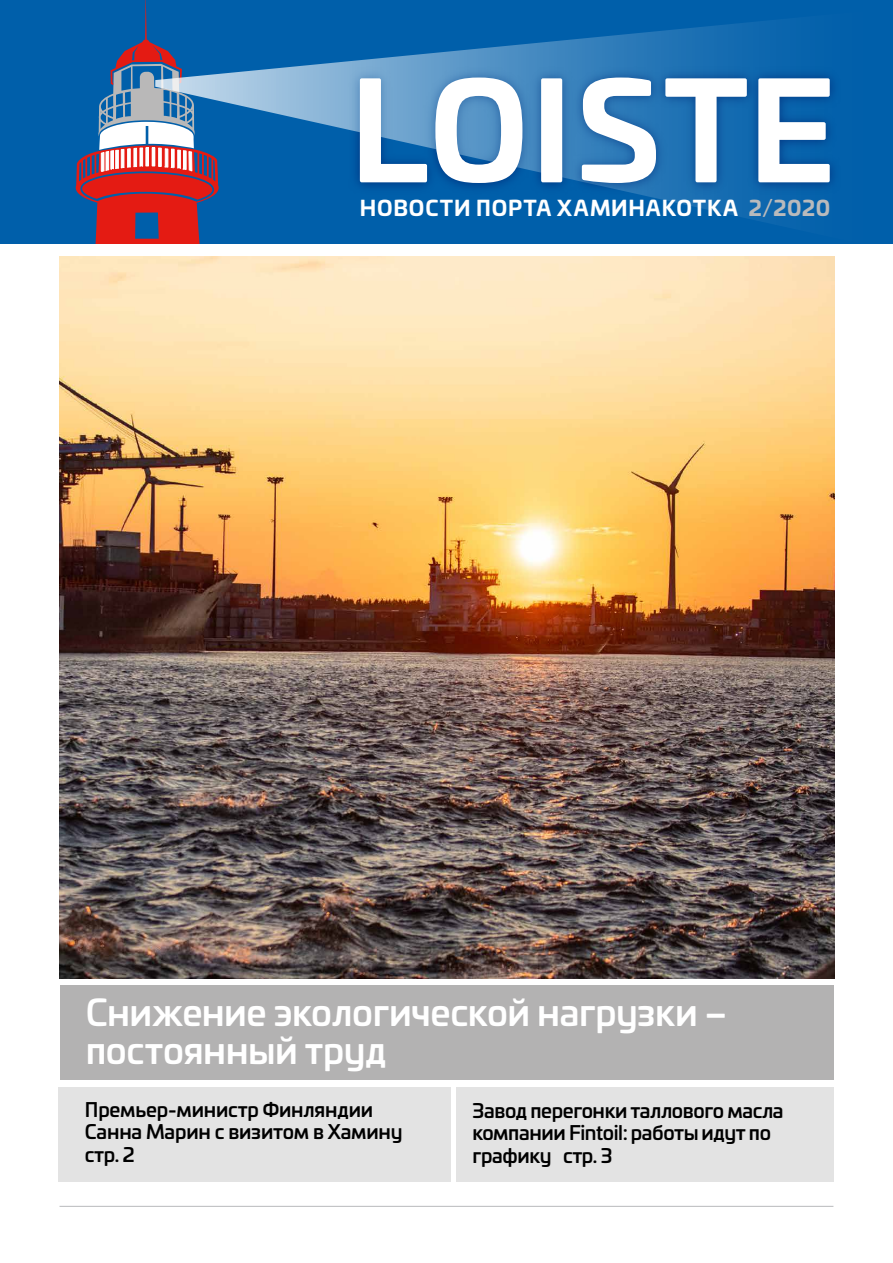
<style>
.page{position:relative;width:893px;height:1263px;background:#fff}
.page>*{position:absolute;margin:0;border:0;box-sizing:border-box;transform-origin:0 0}
.t1{font:700 134.4px "Univia Pro";letter-spacing:.02em;color:#fff}
.t2{font:500 36px/37.5px "Univia Pro";letter-spacing:-.015em;color:#fff}
.t3{font:700 21px "Univia Pro";letter-spacing:.04em;color:#fff}
.t4{font:700 21px "Univia Pro";color:#b9babc}
.t5{font:500 19.5px/22.5px "Univia Pro";letter-spacing:-.02em;color:#000}
</style>
<div class="page">
<hr style="left:60px;top:1206px;width:773px;height:1px;background:#b9babc">
<div style="left:456px;top:1087px;width:377px;height:94px;background:#e3e3e3"></div>
<div style="left:59px;top:1087px;width:392px;height:94px;background:#e3e3e3"></div>
<div style="left:60px;top:986px;width:773px;height:94px;background:#b3b2b2"></div>
<div style="left:0;top:0;width:893px;height:243px;background:#005faa"></div>
<svg style="left:219px;top:20px;width:563px;height:107px"></svg>
<img style="left:336px;top:48px;width:497px;height:178px">
<svg style="left:76px;top:0;width:143px;height:243px"></svg>
<img style="left:59px;top:256px;width:775px;height:723px">
<h1 class="t1" style="left:350px;top:24px;width:487px">LOISTE</h1>
<p class="t3" style="left:360px;top:191px;width:380px">НОВОСТИ ПОРТА ХАМИНАКОТКА</p>
<p class="t4" style="left:749px;top:191px;width:83px">2/2020</p>
<h2 class="t2" style="left:86px;top:991px;width:643px">Снижение экологической нагрузки – постоянный труд</h2>
<p class="t5" style="left:85px;top:1097px;width:319px">Премьер-министр Финляндии<br>Санна Марин с визитом в Хамину стр. 2</p>
<p class="t5" style="left:472px;top:1098px;width:313px">Завод перегонки таллового масла компании Fintoil: работы идут по графику стр. 3</p>
</div>
